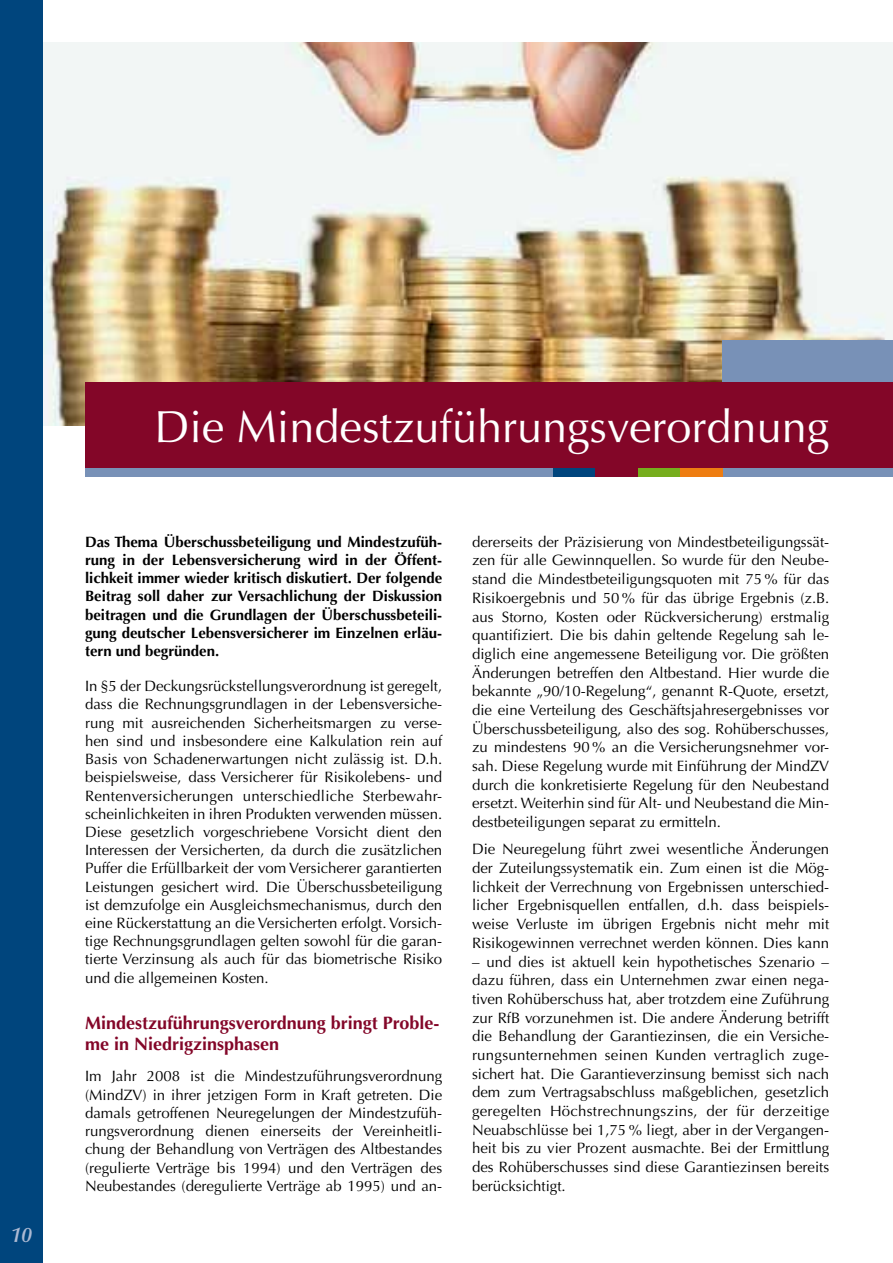
<style>
.page{position:relative;width:893px;height:1263px;background:#fff}
.page>*{position:absolute;margin:0;border:0;box-sizing:border-box;transform-origin:0 0}
.t1{font:45px "Optima LT";color:#fff}
.t2{font:italic 600 21px "Optima LT";color:#adbad3}
.t3{font:700 18px/21.1px "Optima LT";color:#830628}
.t4{font:15px/18.8px "Optima LT";color:#000;text-align:justify}
.t5{font:700 15px/18.1px "Optima LT";color:#000;text-align:justify}
</style>
<div class="page">
<img style="left:43px;top:43px;width:850px;height:382px">
<div style="left:723px;top:340px;width:170px;height:43px;background:#7891b7"></div>
<div style="left:85px;top:383px;width:808px;height:85px;background:#830628"></div>
<div style="left:85px;top:468px;width:808px;height:8px;background:#7891b7"></div>
<div style="left:553px;top:468px;width:42px;height:8px;background:#00457d"></div>
<div style="left:595px;top:468px;width:43px;height:8px;background:#830628"></div>
<div style="left:638px;top:468px;width:42px;height:8px;background:#76ad1c"></div>
<div style="left:680px;top:468px;width:43px;height:8px;background:#ee7d11"></div>
<div style="left:0;top:0;width:43px;height:1263px;background:#00457d"></div>
<h2 class="t2" style="left:10px;top:1222px;width:23px">10</h2>
<h1 class="t1" style="left:154px;top:400px;width:676px">Die Mindestzuführungsverordnung</h1>
<p class="t5" style="left:85px;top:533px;width:359px">Das Thema Überschussbeteiligung und Mindestzufüh&shy;rung in der Lebensversicherung wird in der Öffent&shy;lichkeit immer wieder kritisch diskutiert. Der folgende Beitrag soll daher zur Versachlichung der Diskussion beitragen und die Grundlagen der Überschussbeteili&shy;gung deutscher Lebensversicherer im Einzelnen erläu&shy;tern und begründen.</p>
<p class="t4" style="left:85px;top:677px;width:359px;line-height:18.1px">In §5 der Deckungsrückstellungsverordnung ist geregelt, dass die Rechnungsgrundlagen in der Lebensversiche&shy;rung mit ausreichenden Sicherheitsmargen zu verse&shy;hen sind und insbesondere eine Kalkulation rein auf Basis von Schadenerwartungen nicht zulässig ist. D.h. beispielsweise, dass Versicherer für Risikolebens- und Rentenversicherungen unterschiedliche Sterbewahr&shy;scheinlichkeiten in ihren Produkten verwenden müssen.<br>Diese gesetzlich vorgeschriebene Vorsicht dient den Interessen der Versicherten, da durch die zusätzlichen Puffer die Erfüllbarkeit der vom Versicherer garantierten Leistungen gesichert wird. Die Überschussbeteiligung ist demzufolge ein Ausgleichsmechanismus, durch den eine Rückerstattung an die Versicherten erfolgt. Vorsich&shy;tige Rechnungsgrundlagen gelten sowohl für die garan&shy;tierte Verzinsung als auch für das biometrische Risiko und die allgemeinen Kosten.</p>
<p class="t3" style="left:85px;top:1013px;width:356px">Mindestzuführungsverordnung bringt Proble&shy;me in Niedrigzinsphasen</p>
<p class="t4" style="left:85px;top:1067px;width:359px;line-height:18.1px">Im Jahr 2008 ist die Mindestzuführungsverordnung (MindZV) in ihrer jetzigen Form in Kraft getreten. Die damals getroffenen Neuregelungen der Mindestzufüh&shy;rungsverordnung dienen einerseits der Vereinheitli&shy;chung der Behandlung von Verträgen des Altbestandes (regulierte Verträge bis 1994) und den Verträgen des Neubestandes (deregulierte Verträge ab 1995) und an-</p>
<p class="t4" style="left:472px;top:532px;width:359px">dererseits der Präzisierung von Mindestbeteiligungssät&shy;zen für alle Gewinnquellen. So wurde für den Neube&shy;stand die Mindestbeteiligungsquoten mit 75 % für das Risikoergebnis und 50 % für das übrige Ergebnis (z.B. aus Storno, Kosten oder Rückversicherung) erstmalig quantifiziert. Die bis dahin geltende Regelung sah le&shy;diglich eine angemessene Beteiligung vor. Die größten Änderungen betreffen den Altbestand. Hier wurde die bekannte „90/10-Regelung“, genannt R-Quote, ersetzt, die eine Verteilung des Geschäftsjahresergebnisses vor Überschussbeteiligung, also des sog. Rohüberschusses, zu mindestens 90 % an die Versicherungsnehmer vor&shy;sah. Diese Regelung wurde mit Einführung der MindZV durch die konkretisierte Regelung für den Neubestand ersetzt. Weiterhin sind für Alt- und Neubestand die Min&shy;destbeteiligungen separat zu ermitteln.</p>
<p class="t4" style="left:472px;top:840px;width:359px">Die Neuregelung führt zwei wesentliche Änderungen der Zuteilungssystematik ein. Zum einen ist die Mög&shy;lichkeit der Verrechnung von Ergebnissen unterschied&shy;licher Ergebnisquellen entfallen, d.h. dass beispiels&shy;weise Verluste im übrigen Ergebnis nicht mehr mit Risikogewinnen verrechnet werden können. Dies kann</p>
<p class="t4" style="left:472px;top:952px;width:359px">– und dies ist aktuell kein hypothetisches Szenario – dazu führen, dass ein Unternehmen zwar einen nega&shy;tiven Rohüberschuss hat, aber trotzdem eine Zuführung zur RfB vorzunehmen ist. Die andere Änderung betrifft die Behandlung der Garantiezinsen, die ein Versiche&shy;rungsunternehmen seinen Kunden vertraglich zuge&shy;sichert hat. Die Garantieverzinsung bemisst sich nach dem zum Vertragsabschluss maßgeblichen, gesetzlich geregelten Höchstrechnungszins, der für derzeitige Neuabschlüsse bei 1,75 % liegt, aber in der Vergangen&shy;heit bis zu vier Prozent ausmachte. Bei der Ermittlung des Rohüberschusses sind diese Garantiezinsen bereits berücksichtigt.</p>
</div>
